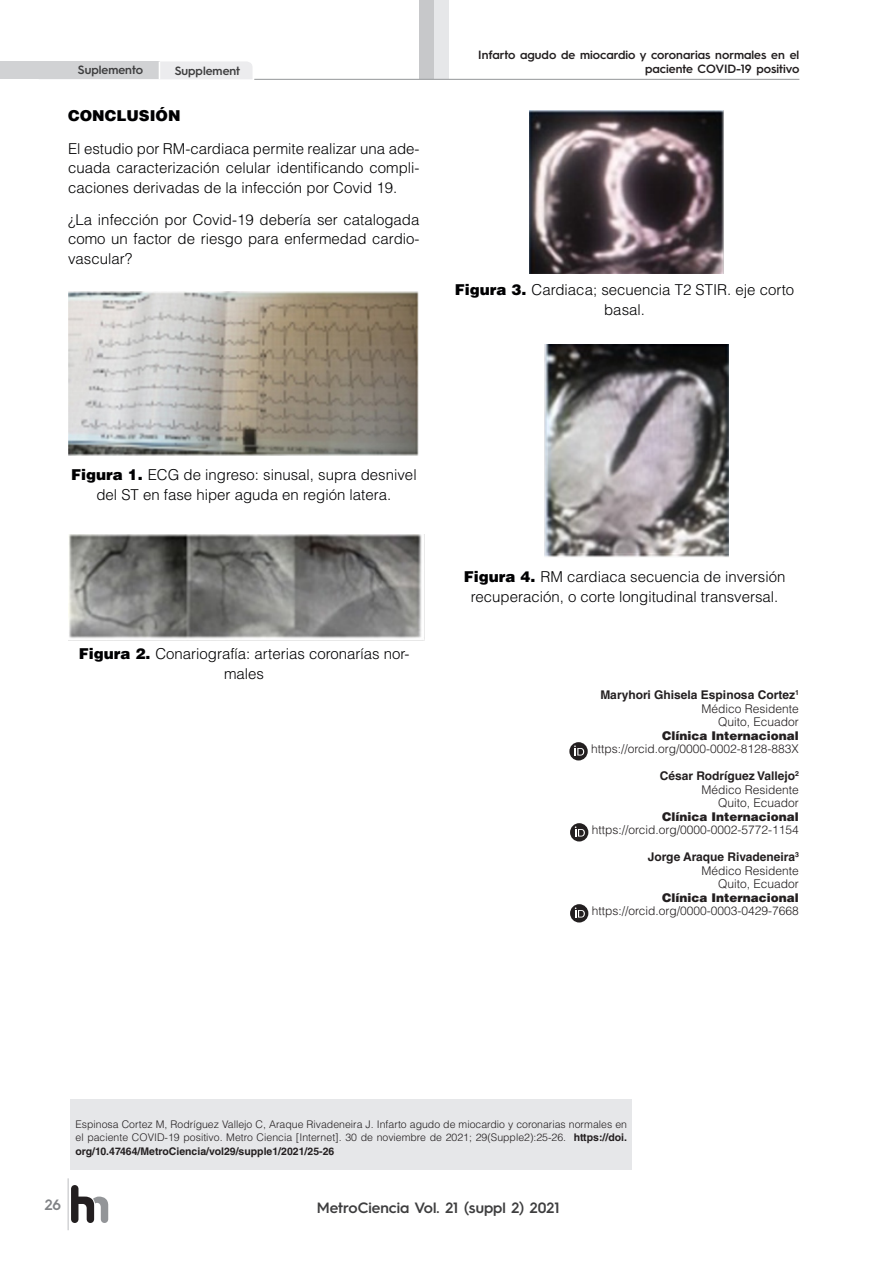
<style>
.page{position:relative;width:893px;height:1263px;background:#fff}
.page>*{position:absolute;margin:0;border:0;box-sizing:border-box;transform-origin:0 0}
.t1{font:300 15px/19.5px "Helvetica LT Std";color:#000002;text-align:center}
.t2{font:600 15px "Hurme Geometric Sans 3";color:#3e3e3f}
.t3{font:900 15px "Helvetica LT Std";color:#000002}
.t4{font:600 15px "Hurme Geometric Sans 3";color:#808285}
.t5{font:300 12px "Helvetica LT Std";color:#231f20}
.t6{font:700 12px "Helvetica LT Std";color:#231f20}
.t7{font:600 12px/13.5px "Hurme Geometric Sans 3";color:#231f20;text-align:right}
.t8{font:900 12px "Helvetica LT Std";color:#231f20}
.t9{font:600 12px "Hurme Geometric Sans 3";color:#3e3e3f}
.t10{font:300 10.5px/13.5px "Helvetica LT Std";color:#231f20;text-align:justify}
.s1{font-weight:900}
.s2{font-weight:700}
</style>
<div class="page">
<svg style="left:71px;top:1185px;width:37px;height:38px"></svg>
<hr style="left:68px;top:1178px;width:1px;height:52px;background:#bcbdc0">
<div style="left:420px;top:0;width:14px;height:78px;background:#c7c8ca"></div>
<div style="left:434px;top:0;width:14px;height:78px;background:#e6e7e9"></div>
<hr style="left:254px;top:79px;width:545px;height:1px;background:#939598">
<div style="left:0;top:61px;width:159px;height:18px;background:#d1d2d4"></div>
<div style="left:158px;top:61px;width:95px;height:18px;background:#ececee"></div>
<img style="left:68px;top:292px;width:351px;height:164px">
<img style="left:69px;top:535px;width:356px;height:105px">
<img style="left:529px;top:111px;width:195px;height:163px">
<img style="left:544px;top:345px;width:185px;height:212px">
<svg style="left:569px;top:742px;width:19px;height:18px"></svg>
<svg style="left:574px;top:745px;width:10px;height:11px"></svg>
<div style="left:570px;top:823px;width:18px;height:18px;background:#231f20;border-radius:50%"></div>
<svg style="left:575px;top:826px;width:10px;height:11px"></svg>
<div style="left:570px;top:904px;width:18px;height:18px;background:#231f20;border-radius:50%"></div>
<svg style="left:575px;top:907px;width:10px;height:11px"></svg>
<div style="left:70px;top:1099px;width:561px;height:70px;background:#e6e7e9"></div>
<p class="t9" style="left:78px;top:62px;width:67px">Suplemento</p>
<p class="t9" style="left:175px;top:62px;width:67px">Supplement</p>
<p class="t3" style="left:68px;top:106px;width:114px">CONCLUSIÓN</p>
<p class="t1" style="left:68px;top:138px;width:353px;text-align:justify">El estudio por RM-cardiaca permite realizar una ade&shy;cuada caracterización celular identificando compli&shy;caciones derivadas de la infección por Covid 19.</p>
<p class="t1" style="left:68px;top:210px;width:353px;text-align:justify">¿La infección por Covid-19 debería ser catalogada como un factor de riesgo para enfermedad cardio&shy;vascular?</p>
<p class="t7" style="left:478px;top:48px;width:323px">Infarto agudo de miocardio y coronarias normales en el paciente COVID-19 positivo</p>
<p class="t1" style="left:455px;top:280px;width:341px"><span class="s1">Figura 3.</span> Cardiaca; secuencia T2 STIR. eje corto basal.</p>
<p class="t1" style="left:71px;top:465px;width:347px"><span class="s1">Figura 1.</span> ECG de ingreso: sinusal, supra desnivel del ST en fase hiper aguda en región latera.</p>
<p class="t1" style="left:79px;top:644px;width:332px"><span class="s1">Figura 2.</span> Conariografía: arterias coronarías nor&shy;males</p>
<p class="t1" style="left:464px;top:567px;width:323px"><span class="s1">Figura 4.</span> RM cardiaca secuencia de inversión recuperación, o corte longitudinal transversal.</p>
<p class="t6" style="left:600px;top:687px;width:200px">Maryhori Ghisela Espinosa Cortez<sup>1</sup></p>
<p class="t5" style="left:702px;top:701px;width:99px">Médico Residente</p>
<p class="t5" style="left:718px;top:714px;width:82px">Quito, Ecuador</p>
<p class="t8" style="left:662px;top:727px;width:138px">Clínica Internacional</p>
<p class="t5" style="left:591px;top:741px;width:209px">https://orcid.org/0000-0002-8128-883X</p>
<p class="t6" style="left:660px;top:768px;width:141px">César Rodríguez Vallejo<sup>2</sup></p>
<p class="t5" style="left:702px;top:782px;width:99px">Médico Residente</p>
<p class="t5" style="left:718px;top:795px;width:82px">Quito, Ecuador</p>
<p class="t8" style="left:662px;top:808px;width:138px">Clínica Internacional</p>
<p class="t5" style="left:592px;top:822px;width:209px">https://orcid.org/0000-0002-5772-1154</p>
<p class="t6" style="left:648px;top:849px;width:153px">Jorge Araque Rivadeneira<sup>3</sup></p>
<p class="t5" style="left:702px;top:863px;width:99px">Médico Residente</p>
<p class="t5" style="left:718px;top:876px;width:82px">Quito, Ecuador</p>
<p class="t8" style="left:662px;top:889px;width:138px">Clínica Internacional</p>
<p class="t5" style="left:592px;top:903px;width:209px">https://orcid.org/0000-0003-0429-7668</p>
<p class="t10" style="left:76px;top:1117px;width:553px">Espinosa Cortez M, Rodríguez Vallejo C, Araque Rivadeneira J. Infarto agudo de miocardio y coronarias normales en el paciente COVID-19 positivo. Metro Ciencia [Internet]. 30 de noviembre de 2021; 29(Supple2):25-26. <span class="s2">https://doi. org/10.47464/MetroCiencia/vol29/supple1/2021/25-26</span></p>
<p class="t4" style="left:45px;top:1194px;width:18px">26</p>
<p class="t2" style="left:317px;top:1197px;width:244px">MetroCiencia Vol. 21 (suppl 2) 2021</p>
</div>
